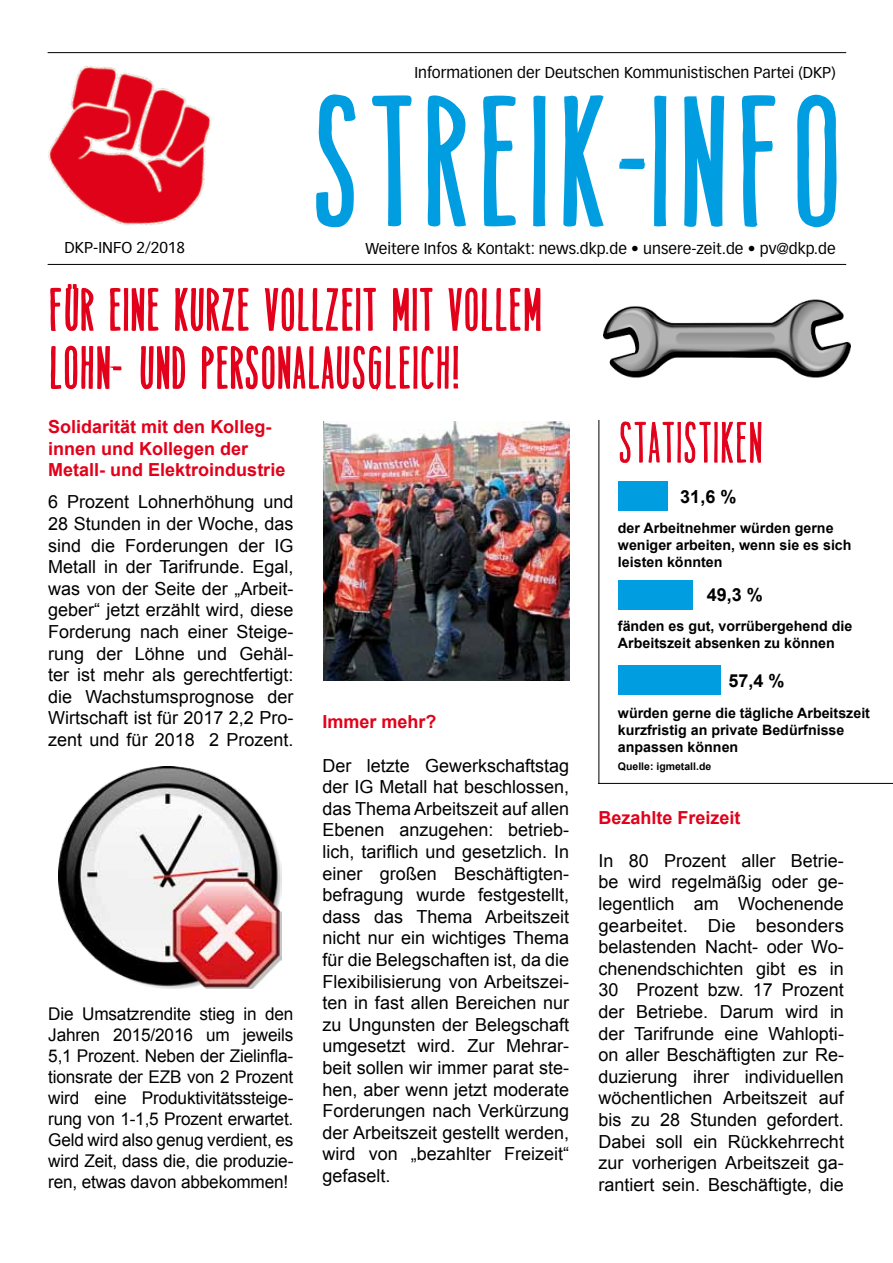
<style>
.page{position:relative;width:893px;height:1263px;background:#fff}
.page>*{position:absolute;margin:0;border:0;box-sizing:border-box;transform-origin:0 0}
.t1{font:180.75px "Tamales";letter-spacing:.02em;color:#009ee0;scale:1.21 1}
.t2{font:58.5px/58.1px "Tamales";color:#e2001a;scale:1.13 1}
.t3{font:56.7px "Tamales";color:#e2001a;scale:1.11 1}
.t4{font:18px/21.6px "Arial";color:#000;text-align:justify}
.t5{font:700 18px/21.6px "Arial";color:#e2001a}
.t6{font:700 18px "Arial";color:#000}
.t7{font:17.55px/21px "Arial";letter-spacing:-.01em;color:#000;text-align:justify}
.t8{font:15.45px "Vectora LT Std";color:#000}
.t9{font:700 14.25px/17.1px "Arial";color:#000}
.t10{font:700 10.5px "Arial";color:#000}
</style>
<div class="page">
<hr style="left:598px;top:420px;width:1px;height:364px;background:#000">
<svg style="left:620px;top:421px;width:141px;height:42px"></svg>
<div style="left:618px;top:481px;width:49px;height:30px;background:#009ee0"></div>
<div style="left:618px;top:580px;width:75px;height:29px;background:#009ee0"></div>
<div style="left:618px;top:665px;width:102px;height:30px;background:#009ee0"></div>
<hr style="left:48px;top:52px;width:798px;height:1px;background:#000">
<hr style="left:48px;top:264px;width:798px;height:1px;background:#000">
<svg style="left:49px;top:52px;width:498px;height:340px"></svg>
<svg style="left:563px;top:95px;width:41px;height:132px"></svg>
<svg style="left:619px;top:95px;width:48px;height:132px"></svg>
<svg style="left:682px;top:52px;width:44px;height:175px"></svg>
<svg style="left:742px;top:95px;width:34px;height:132px"></svg>
<svg style="left:797px;top:94px;width:40px;height:134px"></svg>
<img style="left:323px;top:421px;width:246px;height:260px">
<img style="left:604px;top:299px;width:246px;height:79px">
<img style="left:59px;top:767px;width:222px;height:222px">
<hr style="left:598px;top:783px;width:295px;height:1px;background:#000">
<p class="t8" style="left:414px;top:63px;width:423px">Informationen der Deutschen Kommunistischen Partei (DKP)</p>
<h1 class="t1" style="left:310px;top:76px;width:442px">STREIK-INFO</h1>
<p class="t8" style="left:65px;top:239px;width:122px">DKP-INFO 2/2018</p>
<p class="t8" style="left:365px;top:239px;width:472px">Weitere Infos &amp; Kontakt: news.dkp.de • unsere-zeit.de • pv@dkp.de</p>
<h2 class="t2" style="left:48px;top:280px;width:439px">FÜR EINE KURZE VOLLZEIT MIT VOLLEM<br>LOHN- UND PERSONALAUSGLEICH!</h2>
<p class="t5" style="left:48px;top:416px;width:239px">Solidarität mit den Kolleg&shy;innen und Kollegen der<br>Metall- und Elektroindustrie</p>
<p class="t4" style="left:48px;top:491px;width:247px">6 Prozent Lohnerhöhung und 28 Stunden in der Woche, das sind die Forderungen der IG Metall in der Tarifrunde. Egal, was von der Seite der „Arbeit&shy;geber“ jetzt erzählt wird, diese Forderung nach einer Steige&shy;rung der Löhne und Gehäl&shy;ter ist mehr als gerechtfertigt: die Wachstumsprognose der Wirtschaft ist für 2017 2,2 Pro&shy;zent und für 2018 2 Prozent.</p>
<p class="t7" style="left:48px;top:1003px;width:247px">Die Umsatzrendite stieg in den Jahren 2015/2016 um jeweils 5,1 Prozent. Neben der Zielinfla&shy;tionsrate der EZB von 2 Prozent wird eine Produktivitätssteige&shy;rung von 1-1,5 Prozent erwartet.<br>Geld wird also genug verdient, es wird Zeit, dass die, die produzie&shy;ren, etwas davon abbekommen!</p>
<p class="t5" style="left:323px;top:712px;width:116px">Immer mehr?</p>
<p class="t4" style="left:323px;top:755px;width:248px">Der letzte Gewerkschaftstag der IG Metall hat beschlossen, das Thema Arbeitszeit auf allen Ebenen anzugehen: betrieb&shy;lich, tariflich und gesetzlich. In einer großen Beschäftigten&shy;befragung wurde festgestellt, dass das Thema Arbeitszeit nicht nur ein wichtiges Thema für die Belegschaften ist, da die Flexibilisierung von Arbeitszei&shy;ten in fast allen Bereichen nur zu Ungunsten der Belegschaft umgesetzt wird. Zur Mehrar&shy;beit sollen wir immer parat ste&shy;hen, aber wenn jetzt moderate Forderungen nach Verkürzung der Arbeitszeit gestellt werden, wird von „bezahlter Freizeit“ gefaselt.</p>
<h3 class="t3" style="left:618px;top:415px;width:132px">STATISTIKEN</h3>
<p class="t6" style="left:680px;top:484px;width:58px">31,6 %</p>
<p class="t9" style="left:618px;top:520px;width:235px">der Arbeitnehmer würden gerne weniger arbeiten, wenn sie es sich leisten könnten</p>
<p class="t6" style="left:707px;top:583px;width:58px">49,3 %</p>
<p class="t9" style="left:618px;top:618px;width:236px">fänden es gut, vorrübergehend die<br>Arbeitszeit absenken zu können</p>
<p class="t6" style="left:728px;top:669px;width:58px">57,4 %</p>
<p class="t9" style="left:618px;top:704px;width:254px">würden gerne die tägliche Arbeitszeit kurzfristig an private Bedürfnisse anpassen können</p>
<p class="t10" style="left:618px;top:759px;width:95px">Quelle: igmetall.de</p>
<p class="t5" style="left:598px;top:807px;width:144px">Bezahlte Freizeit</p>
<p class="t4" style="left:598px;top:850px;width:247px">In 80 Prozent aller Betrie&shy;be wird regelmäßig oder ge&shy;legentlich am Wochenende gearbeitet. Die besonders belastenden Nacht- oder Wo&shy;chenendschichten gibt es in 30 Prozent bzw. 17 Prozent der Betriebe. Darum wird in der Tarifrunde eine Wahlopti&shy;on aller Beschäftigten zur Re&shy;duzierung ihrer individuellen wöchentlichen Arbeitszeit auf bis zu 28 Stunden gefordert.<br>Dabei soll ein Rückkehrrecht zur vorherigen Arbeitszeit ga&shy;rantiert sein. Beschäftigte, die</p>
</div>
